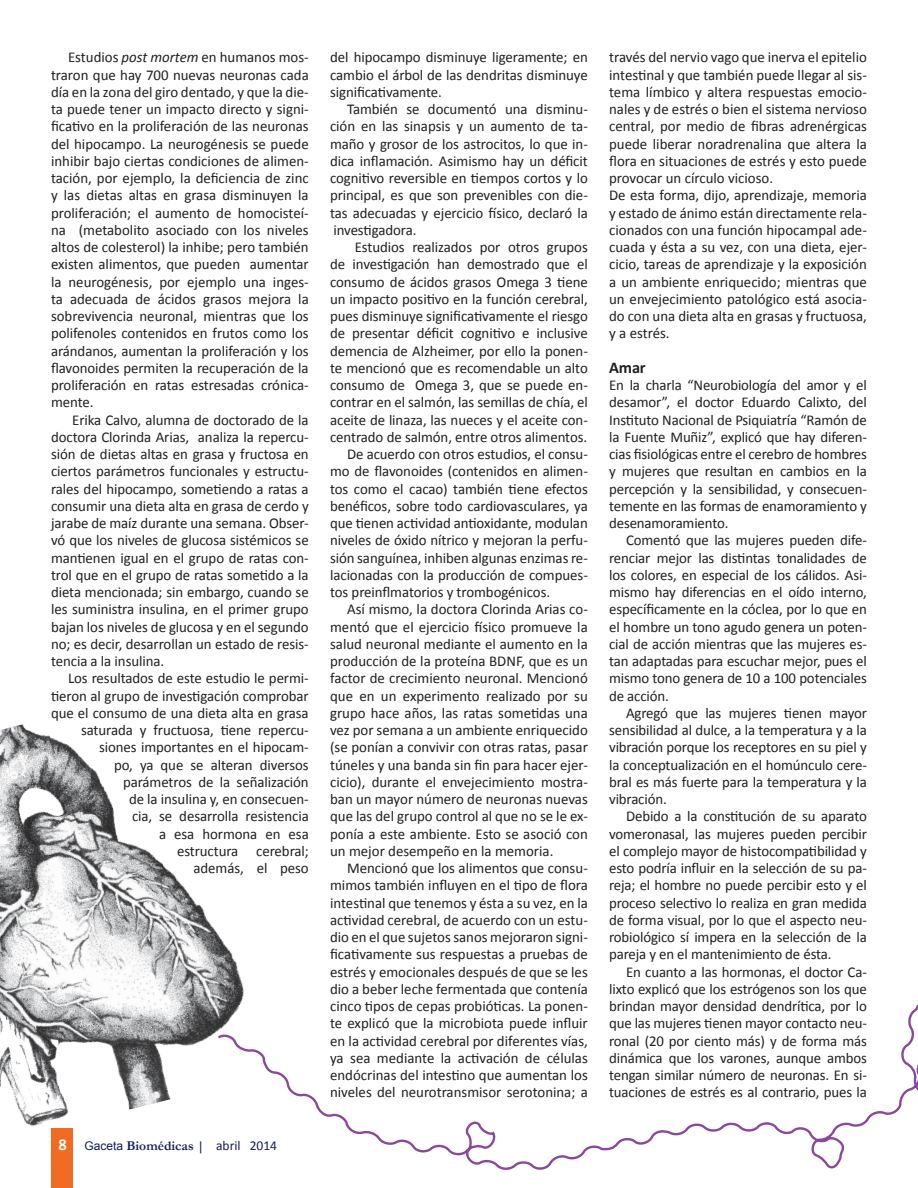
<style>
.page{position:relative;width:918px;height:1188px;background:#fff}
.page>*{position:absolute;margin:0;border:0;box-sizing:border-box;transform-origin:0 0}
.t1{font:700 16.5px "Calibri";color:#231f20}
.t2{font:700 16.5px "Calibri";color:#eaf3de}
.t3{font:15px/17.2px "Calibri";letter-spacing:-.005em;color:#231f20;text-align:justify}
.t4{font:700 13.5px "Garamond";color:#151f58}
.s1{font-style:italic}
.s2{color:#fff}
.s3{font-family:"Arial";font-weight:400;font-size:12px}
.s4{font-family:"Calibri";font-weight:400}
</style>
<div class="page">
<img style="left:0;top:724px;width:244px;height:416px">
<div style="left:51px;top:1129px;width:21px;height:59px;background:#f16c22"></div>
<svg style="left:215px;top:1003px;width:703px;height:167px"></svg>
<p class="t3" style="left:51px;top:49px;width:259px;text-indent:17px">Estudios <span class="s1">post mortem</span> en humanos mos&shy;traron que hay 700 nuevas neuronas cada día en la zona del giro dentado, y que la die&shy;ta puede tener un impacto directo y signi&shy;ficativo en la proliferación de las neuronas del hipocampo. La neurogénesis se puede inhibir bajo ciertas condiciones de alimen&shy;tación, por ejemplo, la deficiencia de zinc y las dietas altas en grasa disminuyen la proliferación; el aumento de homocisteí&shy;na (metabolito asociado con los niveles altos de colesterol) la inhibe; pero también existen alimentos, que pueden aumentar la neurogénesis, por ejemplo una inges&shy;ta adecuada de ácidos grasos mejora la sobrevivencia neuronal, mientras que los polifenoles contenidos en frutos como los arándanos, aumentan la proliferación y los flavonoides permiten la recuperación de la proliferación en ratas estresadas crónica&shy;mente.</p>
<p class="t3" style="left:51px;top:411px;width:259px;text-indent:21px">Erika Calvo, alumna de doctorado de la doctora Clorinda Arias, analiza la repercu&shy;sión de dietas altas en grasa y fructosa en ciertos parámetros funcionales y estructu&shy;rales del hipocampo, sometiendo a ratas a consumir una dieta alta en grasa de cerdo y jarabe de maíz durante una semana. Obser&shy;vó que los niveles de glucosa sistémicos se mantienen igual en el grupo de ratas con&shy;trol que en el grupo de ratas sometido a la dieta mencionada; sin embargo, cuando se les suministra insulina, en el primer grupo bajan los niveles de glucosa y en el segundo no; es decir, desarrollan un estado de resis&shy;tencia a la insulina.</p>
<p class="t3" style="left:51px;top:670px;width:259px;text-align:right">Los resultados de este estudio le permi&shy;tieron al grupo de investigación comprobar que el consumo de una dieta alta en grasa saturada y fructuosa, tiene repercu&shy;siones importantes en el hipocam-<br>po, ya que se alteran diversos parámetros de la señalización<br>de la insulina y, en consecuen-<br>cia, se desarrolla resistencia<br>a esa hormona en esa<br>estructura cerebral;<br>además, el peso</p>
<p class="t2" style="left:58px;top:1134px;width:10px">6<span class="s2">8</span></p>
<p class="t4" style="left:85px;top:1137px;width:194px"><span class="s3">Gaceta</span> Biomédicas | <span class="s4">abril 2014</span></p>
<p class="t3" style="left:330px;top:49px;width:259px">del hipocampo disminuye ligeramente; en cambio el árbol de las dendritas disminuye significativamente.</p>
<p class="t3" style="left:330px;top:100px;width:259px;text-indent:17px">También se documentó una disminu&shy;ción en las sinapsis y un aumento de ta&shy;maño y grosor de los astrocitos, lo que in&shy;dica inflamación. Asimismo hay un déficit cognitivo reversible en tiempos cortos y lo principal, es que son prevenibles con die&shy;tas adecuadas y ejercicio físico, declaró la investigadora.</p>
<p class="t3" style="left:355px;top:238px;width:235px">Estudios realizados por otros grupos</p>
<p class="t3" style="left:330px;top:256px;width:259px">de investigación han demostrado que el</p>
<p class="t3" style="left:330px;top:273px;width:259px">consumo de ácidos grasos Omega 3 tiene</p>
<p class="t3" style="left:330px;top:290px;width:259px">un impacto positivo en la función cerebral,</p>
<p class="t3" style="left:330px;top:307px;width:259px">pues disminuye significativamente el riesgo</p>
<p class="t3" style="left:330px;top:325px;width:259px">de presentar déficit cognitivo e inclusive</p>
<p class="t3" style="left:330px;top:342px;width:259px">demencia de Alzheimer, por ello la ponen-</p>
<p class="t3" style="left:330px;top:359px;width:259px">te mencionó que es recomendable un alto</p>
<p class="t3" style="left:330px;top:376px;width:259px">consumo de Omega 3, que se puede en-</p>
<p class="t3" style="left:330px;top:394px;width:259px">contrar en el salmón, las semillas de chía, el</p>
<p class="t3" style="left:330px;top:411px;width:259px">aceite de linaza, las nueces y el aceite con-</p>
<p class="t3" style="left:330px;top:428px;width:259px">centrado de salmón, entre otros alimentos.</p>
<p class="t3" style="left:347px;top:445px;width:242px">De acuerdo con otros estudios, el consu-</p>
<p class="t3" style="left:330px;top:463px;width:259px">mo de flavonoides (contenidos en alimen-</p>
<p class="t3" style="left:330px;top:480px;width:259px">tos como el cacao) también tiene efectos</p>
<p class="t3" style="left:330px;top:497px;width:259px">benéficos, sobre todo cardiovasculares, ya</p>
<p class="t3" style="left:330px;top:514px;width:259px">que tienen actividad antioxidante, modulan</p>
<p class="t3" style="left:330px;top:532px;width:259px">niveles de óxido nítrico y mejoran la perfu-</p>
<p class="t3" style="left:330px;top:549px;width:259px">sión sanguínea, inhiben algunas enzimas re-</p>
<p class="t3" style="left:330px;top:566px;width:259px">lacionadas con la producción de compues-</p>
<p class="t3" style="left:330px;top:583px;width:222px">tos preinflmatorios y trombogénicos.</p>
<p class="t3" style="left:347px;top:601px;width:242px">Así mismo, la doctora Clorinda Arias co-</p>
<p class="t3" style="left:330px;top:618px;width:259px">mentó que el ejercicio físico promueve la</p>
<p class="t3" style="left:330px;top:635px;width:259px">salud neuronal mediante el aumento en la</p>
<p class="t3" style="left:330px;top:652px;width:259px">producción de la proteína BDNF, que es un</p>
<p class="t3" style="left:330px;top:670px;width:259px">factor de crecimiento neuronal. Mencionó</p>
<p class="t3" style="left:330px;top:687px;width:259px">que en un experimento realizado por su</p>
<p class="t3" style="left:330px;top:704px;width:259px">grupo hace años, las ratas sometidas una</p>
<p class="t3" style="left:330px;top:721px;width:259px">vez por semana a un ambiente enriquecido</p>
<p class="t3" style="left:330px;top:739px;width:259px">(se ponían a convivir con otras ratas, pasar</p>
<p class="t3" style="left:330px;top:756px;width:259px">túneles y una banda sin fin para hacer ejer-</p>
<p class="t3" style="left:330px;top:773px;width:259px">cicio), durante el envejecimiento mostra-</p>
<p class="t3" style="left:330px;top:790px;width:259px">ban un mayor número de neuronas nuevas</p>
<p class="t3" style="left:330px;top:808px;width:259px">que las del grupo control al que no se le ex-</p>
<p class="t3" style="left:330px;top:825px;width:259px">ponía a este ambiente. Esto se asoció con</p>
<p class="t3" style="left:330px;top:842px;width:225px">un mejor desempeño en la memoria.</p>
<p class="t3" style="left:347px;top:859px;width:242px">Mencionó que los alimentos que consu-</p>
<p class="t3" style="left:330px;top:877px;width:259px">mimos también influyen en el tipo de flora</p>
<p class="t3" style="left:330px;top:894px;width:259px">intestinal que tenemos y ésta a su vez, en la</p>
<p class="t3" style="left:330px;top:911px;width:259px">actividad cerebral, de acuerdo con un estu-</p>
<p class="t3" style="left:330px;top:928px;width:259px">dio en el que sujetos sanos mejoraron signi-</p>
<p class="t3" style="left:330px;top:946px;width:259px">ficativamente sus respuestas a pruebas de</p>
<p class="t3" style="left:330px;top:963px;width:259px">estrés y emocionales después de que se les</p>
<p class="t3" style="left:330px;top:980px;width:259px">dio a beber leche fermentada que contenía</p>
<p class="t3" style="left:330px;top:997px;width:259px">cinco tipos de cepas probióticas. La ponen-</p>
<p class="t3" style="left:330px;top:1015px;width:259px">te explicó que la microbiota puede influir</p>
<p class="t3" style="left:330px;top:1032px;width:259px">en la actividad cerebral por diferentes vías,</p>
<p class="t3" style="left:330px;top:1049px;width:259px">ya sea mediante la activación de células</p>
<p class="t3" style="left:330px;top:1066px;width:259px">endócrinas del intestino que aumentan los</p>
<p class="t3" style="left:330px;top:1084px;width:259px">niveles del neurotransmisor serotonina; a</p>
<p class="t3" style="left:609px;top:49px;width:259px;text-align:left">través del nervio vago que inerva el epitelio intestinal y que también puede llegar al sis&shy;tema límbico y altera respuestas emocio&shy;nales y de estrés o bien el sistema nervioso central, por medio de fibras adrenérgicas puede liberar noradrenalina que altera la flora en situaciones de estrés y esto puede provocar un círculo vicioso.<br>De esta forma, dijo, aprendizaje, memoria y estado de ánimo están directamente rela&shy;cionados con una función hipocampal ade&shy;cuada y ésta a su vez, con una dieta, ejer&shy;cicio, tareas de aprendizaje y la exposición a un ambiente enriquecido; mientras que un envejecimiento patológico está asocia&shy;do con una dieta alta en grasas y fructuosa, y a estrés.</p>
<p class="t1" style="left:609px;top:357px;width:38px">Amar</p>
<p class="t3" style="left:609px;top:376px;width:259px">En la charla “Neurobiología del amor y el desamor”, el doctor Eduardo Calixto, del Instituto Nacional de Psiquiatría “Ramón de la Fuente Muñiz”, explicó que hay diferen&shy;cias fisiológicas entre el cerebro de hombres y mujeres que resultan en cambios en la percepción y la sensibilidad, y consecuen&shy;temente en las formas de enamoramiento y desenamoramiento.</p>
<p class="t3" style="left:609px;top:532px;width:259px;text-indent:17px">Comentó que las mujeres pueden dife&shy;renciar mejor las distintas tonalidades de los colores, en especial de los cálidos. Asi&shy;mismo hay diferencias en el oído interno, específicamente en la cóclea, por lo que en el hombre un tono agudo genera un poten&shy;cial de acción mientras que las mujeres es&shy;tan adaptadas para escuchar mejor, pues el mismo tono genera de 10 a 100 potenciales de acción.</p>
<p class="t3" style="left:609px;top:704px;width:259px;text-indent:17px">Agregó que las mujeres tienen mayor sensibilidad al dulce, a la temperatura y a la vibración porque los receptores en su piel y la conceptualización en el homúnculo cere&shy;bral es más fuerte para la temperatura y la vibración.</p>
<p class="t3" style="left:609px;top:808px;width:259px;text-indent:17px">Debido a la constitución de su aparato vomeronasal, las mujeres pueden percibir el complejo mayor de histocompatibilidad y esto podría influir en la selección de su pa&shy;reja; el hombre no puede percibir esto y el proceso selectivo lo realiza en gran medida de forma visual, por lo que el aspecto neu&shy;robiológico sí impera en la selección de la pareja y en el mantenimiento de ésta.</p>
<p class="t3" style="left:609px;top:963px;width:259px;text-indent:17px">En cuanto a las hormonas, el doctor Ca&shy;lixto explicó que los estrógenos son los que brindan mayor densidad dendrítica, por lo que las mujeres tienen mayor contacto neu&shy;ronal (20 por ciento más) y de forma más dinámica que los varones, aunque ambos tengan similar número de neuronas. En si&shy;tuaciones de estrés es al contrario, pues la</p>
</div>
